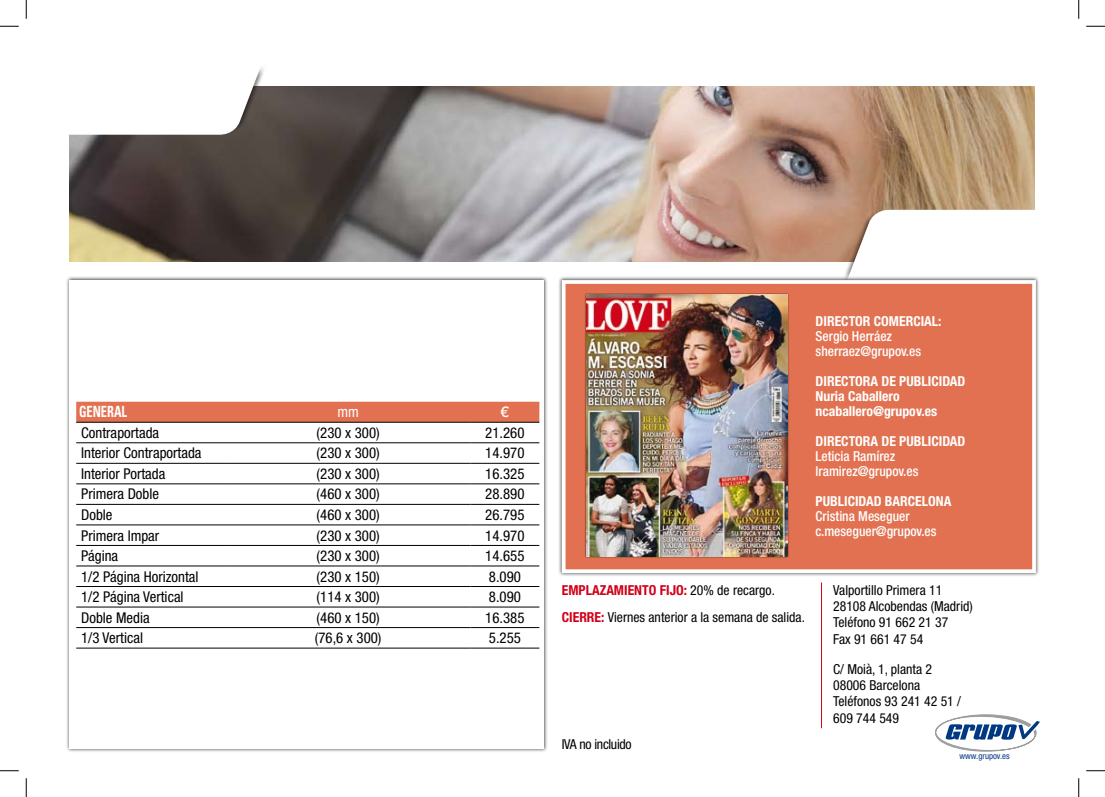
<style>
.page{position:relative;width:1105px;height:797px;background:#fff}
.page>*{position:absolute;margin:0;border:0;box-sizing:border-box;transform-origin:0 0}
.t1{font:700 condensed 15.38px "Univers LT Std";color:#fff;scale:.8 1}
.t2{font:condensed 14.88px "Helvetica Neue LT Std";color:#000}
.t3{font:condensed 14.88px "Helvetica Neue LT Std";color:#fff}
.t4{font:500 14.88px "Helvetica Neue LT Std";color:#fff}
.t5{font:condensed 13.75px/16.2px "Helvetica Neue LT Std";color:#000}
.t6{font:700 condensed 13.75px/15px "Helvetica Neue LT Std";color:#fff}
.t7{font:500 condensed 13.75px/15px "Helvetica Neue LT Std";color:#fff}
.t8{font:700 condensed 13.75px "Helvetica Neue LT Std";color:#d10019}
.t9{font:condensed 13.75px "Helvetica Neue LT Std";letter-spacing:-.02em;color:#000}
.t10{font:condensed 8.75px "Helvetica Neue LT Std";color:#003882}
.s1{font-weight:700;color:#d10019}
</style>
<div class="page">
<img style="left:69px;top:86px;width:965px;height:176px">
<div style="left:26px;top:26px;width:277px;height:114px;background:#000;opacity:.5"></div>
<svg style="left:26px;top:85px;width:269px;height:50px"></svg>
<div style="left:26px;top:26px;width:407px;height:59px;background:#fff"></div>
<svg style="left:813px;top:210px;width:221px;height:59px"></svg>
<div style="left:65px;top:276px;width:488px;height:481px;background:#000;opacity:.75"></div>
<div style="left:69px;top:280px;width:475px;height:468px;background:#fff"></div>
<div style="left:558px;top:276px;width:487px;height:306px;background:#000;opacity:.75"></div>
<div style="left:562px;top:280px;width:474px;height:293px;background:#e17150;border:4px solid #fff"></div>
<div style="left:584px;top:293px;width:210px;height:270px;background:#000;opacity:.75"></div>
<img style="left:586px;top:294px;width:201px;height:262px">
<hr style="left:821px;top:582px;width:1px;height:146px;background:#d10019">
<svg style="left:935px;top:714px;width:105px;height:37px"></svg>
<div style="left:76px;top:402px;width:463px;height:20px;background:#e17150"></div>
<hr style="left:76px;top:422px;width:150px;height:1px;background:#000">
<hr style="left:226px;top:422px;width:244px;height:1px;background:#000">
<hr style="left:470px;top:422px;width:69px;height:1px;background:#000">
<hr style="left:76px;top:442px;width:150px;height:1px;background:#000">
<hr style="left:226px;top:442px;width:244px;height:1px;background:#000">
<hr style="left:470px;top:442px;width:69px;height:1px;background:#000">
<hr style="left:76px;top:463px;width:150px;height:1px;background:#000">
<hr style="left:226px;top:463px;width:244px;height:1px;background:#000">
<hr style="left:470px;top:463px;width:69px;height:1px;background:#000">
<hr style="left:76px;top:483px;width:150px;height:1px;background:#000">
<hr style="left:226px;top:483px;width:244px;height:1px;background:#000">
<hr style="left:470px;top:483px;width:69px;height:1px;background:#000">
<hr style="left:76px;top:504px;width:150px;height:1px;background:#000">
<hr style="left:226px;top:504px;width:244px;height:1px;background:#000">
<hr style="left:470px;top:504px;width:69px;height:1px;background:#000">
<hr style="left:76px;top:524px;width:150px;height:1px;background:#000">
<hr style="left:226px;top:524px;width:244px;height:1px;background:#000">
<hr style="left:470px;top:524px;width:69px;height:1px;background:#000">
<hr style="left:76px;top:545px;width:150px;height:1px;background:#000">
<hr style="left:226px;top:545px;width:244px;height:1px;background:#000">
<hr style="left:470px;top:545px;width:69px;height:1px;background:#000">
<hr style="left:76px;top:565px;width:150px;height:1px;background:#000">
<hr style="left:226px;top:565px;width:244px;height:1px;background:#000">
<hr style="left:470px;top:565px;width:69px;height:1px;background:#000">
<hr style="left:76px;top:586px;width:150px;height:1px;background:#000">
<hr style="left:226px;top:586px;width:244px;height:1px;background:#000">
<hr style="left:470px;top:586px;width:69px;height:1px;background:#000">
<hr style="left:76px;top:606px;width:150px;height:1px;background:#000">
<hr style="left:226px;top:606px;width:244px;height:1px;background:#000">
<hr style="left:470px;top:606px;width:69px;height:1px;background:#000">
<hr style="left:76px;top:627px;width:150px;height:1px;background:#000">
<hr style="left:226px;top:627px;width:244px;height:1px;background:#000">
<hr style="left:470px;top:627px;width:69px;height:1px;background:#000">
<hr style="left:76px;top:647px;width:150px;height:1px;background:#000">
<hr style="left:226px;top:647px;width:244px;height:1px;background:#000">
<hr style="left:470px;top:647px;width:69px;height:1px;background:#000">
<svg style="left:0;top:25px;width:19px;height:2px"></svg>
<svg style="left:1086px;top:25px;width:19px;height:2px"></svg>
<svg style="left:0;top:770px;width:19px;height:1px"></svg>
<svg style="left:1086px;top:770px;width:19px;height:1px"></svg>
<svg style="left:25px;top:0;width:2px;height:19px"></svg>
<svg style="left:25px;top:778px;width:2px;height:19px"></svg>
<svg style="left:1078px;top:0;width:1px;height:19px"></svg>
<svg style="left:1078px;top:778px;width:1px;height:19px"></svg>
<p class="t1" style="left:79px;top:402px;width:61px">GENERAL</p>
<p class="t3" style="left:337px;top:403px;width:23px">mm</p>
<p class="t4" style="left:501px;top:403px;width:10px">€</p>
<p class="t2" style="left:81px;top:424px;width:80px">Contraportada</p>
<p class="t2" style="left:317px;top:424px;width:65px">(230 x 300)</p>
<p class="t2" style="left:485px;top:424px;width:41px">21.260</p>
<p class="t2" style="left:81px;top:444px;width:122px">Interior Contraportada</p>
<p class="t2" style="left:317px;top:444px;width:65px">(230 x 300)</p>
<p class="t2" style="left:485px;top:444px;width:41px">14.970</p>
<p class="t2" style="left:81px;top:465px;width:86px">Interior Portada</p>
<p class="t2" style="left:317px;top:465px;width:65px">(230 x 300)</p>
<p class="t2" style="left:485px;top:465px;width:41px">16.325</p>
<p class="t2" style="left:81px;top:485px;width:79px">Primera Doble</p>
<p class="t2" style="left:317px;top:485px;width:65px">(460 x 300)</p>
<p class="t2" style="left:485px;top:485px;width:41px">28.890</p>
<p class="t2" style="left:81px;top:506px;width:33px">Doble</p>
<p class="t2" style="left:317px;top:506px;width:65px">(460 x 300)</p>
<p class="t2" style="left:485px;top:506px;width:41px">26.795</p>
<p class="t2" style="left:81px;top:526px;width:80px">Primera Impar</p>
<p class="t2" style="left:317px;top:526px;width:65px">(230 x 300)</p>
<p class="t2" style="left:485px;top:526px;width:41px">14.970</p>
<p class="t2" style="left:81px;top:547px;width:39px">Página</p>
<p class="t2" style="left:317px;top:547px;width:65px">(230 x 300)</p>
<p class="t2" style="left:485px;top:547px;width:41px">14.655</p>
<p class="t2" style="left:81px;top:567px;width:119px">1/2 Página Horizontal</p>
<p class="t2" style="left:317px;top:567px;width:65px">(230 x 150)</p>
<p class="t2" style="left:489px;top:567px;width:34px">8.090</p>
<p class="t2" style="left:81px;top:588px;width:104px">1/2 Página Vertical</p>
<p class="t2" style="left:317px;top:588px;width:65px">(114 x 300)</p>
<p class="t2" style="left:489px;top:588px;width:34px">8.090</p>
<p class="t2" style="left:81px;top:608px;width:70px">Doble Media</p>
<p class="t2" style="left:317px;top:608px;width:65px">(460 x 150)</p>
<p class="t2" style="left:485px;top:608px;width:41px">16.385</p>
<p class="t2" style="left:81px;top:629px;width:63px">1/3 Vertical</p>
<p class="t2" style="left:315px;top:629px;width:68px">(76,6 x 300)</p>
<p class="t2" style="left:489px;top:629px;width:34px">5.255</p>
<p class="t6" style="left:816px;top:313px;width:16px">DIRECTOR</p>
<p class="t6" style="left:874px;top:313px;width:16px">COMERCIAL</p>
<p class="t6" style="left:938px;top:313px;width:5px">:</p>
<p class="t7" style="left:816px;top:328px;width:107px">Sergio Herráez sherraez@grupov.es</p>
<p class="t6" style="left:816px;top:373px;width:151px">DIRECTORA DE PUBLICIDAD<br>NURIA CABALLERO<br>NCABALLERO@GRUPOV.ES</p>
<p class="t6" style="left:816px;top:433px;width:151px">DIRECTORA DE PUBLICIDAD</p>
<p class="t7" style="left:816px;top:448px;width:104px">Leticia Ramírez lramirez@grupov.es</p>
<p class="t6" style="left:816px;top:493px;width:15px">PUBLICIDAD</p>
<p class="t6" style="left:885px;top:493px;width:16px">BARCELONA</p>
<p class="t7" style="left:816px;top:508px;width:122px">Cristina Meseguer c.meseguer@grupov.es</p>
<p class="t8" style="left:562px;top:581px;width:9px">EMPLA</p>
<p class="t8" style="left:600px;top:581px;width:15px">ZAMIENTO</p>
<p class="t5" style="left:660px;top:582px;width:117px"><span class="s1">FIJO:</span> 20% de recargo.</p>
<p class="t8" style="left:562px;top:609px;width:15px">CIERRE</p>
<p class="t5" style="left:601px;top:609px;width:205px"><span class="s1">:</span> Viernes anterior a la semana de salida.</p>
<p class="t9" style="left:562px;top:735px;width:71px">IVA no incluido</p>
<p class="t5" style="left:833px;top:582px;width:141px">Valportillo Primera 11<br>28108 Alcobendas (Madrid)<br>Teléfono 91 662 21 37<br>Fax 91 661 47 54</p>
<p class="t5" style="left:833px;top:660px;width:129px">C/ Moià, 1, planta 2<br>08006 Barcelona<br>Teléfonos 93 241 42 51 /<br>609 744 549</p>
<p class="t10" style="left:959px;top:750px;width:52px">www.grupov.es</p>
</div>
